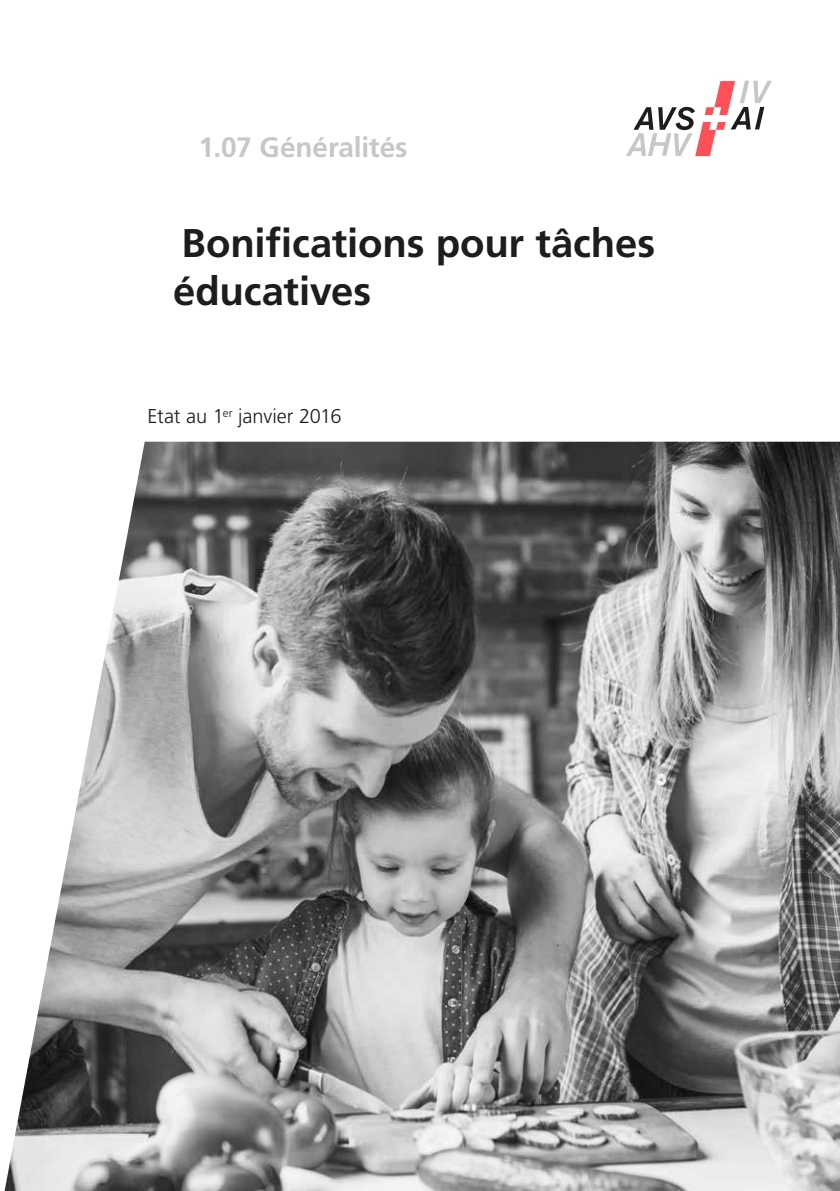
<style>
.page{position:relative;width:840px;height:1191px;background:#fff}
.page>*{position:absolute;margin:0;border:0;box-sizing:border-box;transform-origin:0 0}
.MB_Titel{font:700 40px "Frutiger LT Std";letter-spacing:-.005em;color:#1d1d1b}
.MB_Gruppe_Titelseite{font:700 28px "Frutiger LT Std";letter-spacing:-.005em;color:#c7c7c6}
.Grundtext{font:300 20px "Frutiger LT Std";letter-spacing:-.005em;color:#1d1d1b}
</style>
<div class="page">
<svg style="left:626px;top:81px;width:145px;height:75px"></svg>
<img style="left:4px;top:442px;width:835px;height:749px">
<p class="MB_Gruppe_Titelseite" style="left:198px;top:131px;width:210px">1.07 Généralités</p>
<p class="MB_Titel" style="left:181px;top:219px;width:475px">Bonifications pour tâches</p>
<p class="MB_Titel" style="left:173px;top:267px;width:199px">éducatives</p>
<p class="Grundtext" style="left:147px;top:405px;width:195px">Etat au 1<sup>er</sup> janvier 2016</p>
</div>
